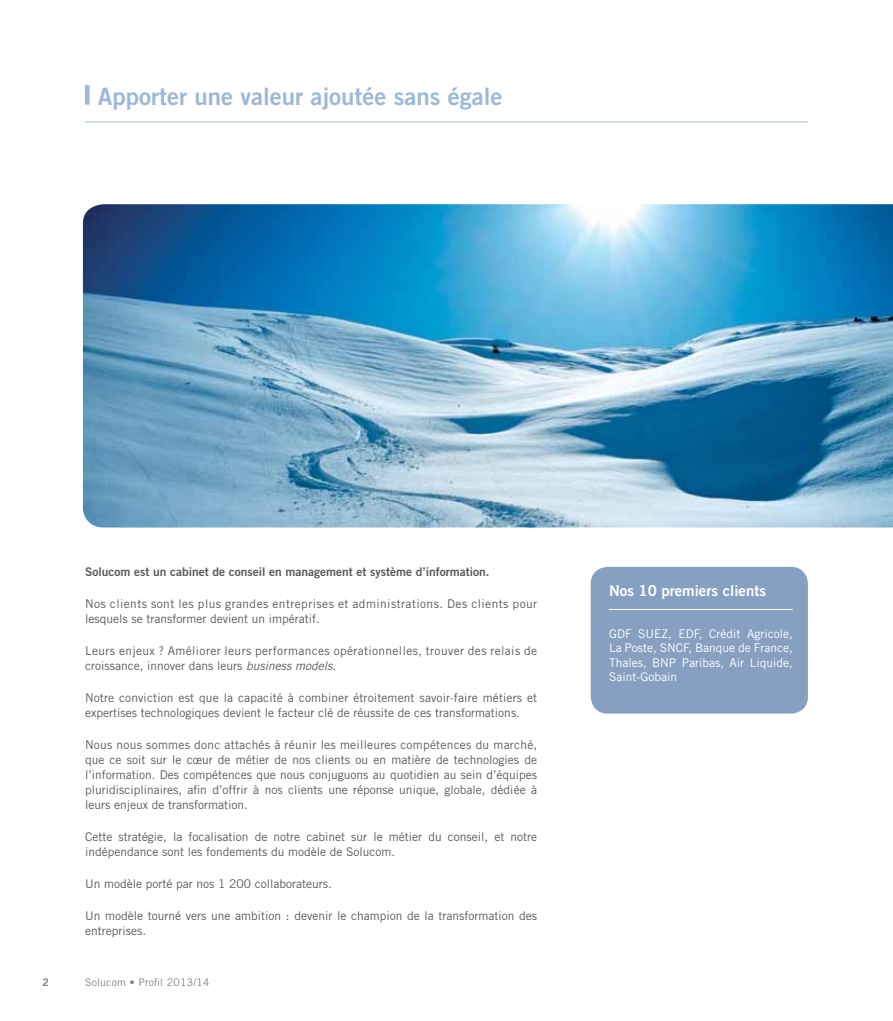
<style>
.page{position:relative;width:893px;height:1021px;background:#fff}
.page>*{position:absolute;margin:0;border:0;box-sizing:border-box;transform-origin:0 0}
.t1{font:24px "Trade Gothic LT Std Bd 2";color:#9cb8d8}
.t2{font:15px "Trade Gothic LT Std Bd 2";color:#fff}
.t3{font:12px/15px "Trade Gothic LT Std";color:#58595b}
.t4{font:12px/15px "Trade Gothic LT Std";letter-spacing:.03em;color:#58595b}
.t5{font:12px/15px "Trade Gothic LT Std";letter-spacing:.035em;color:#58595b}
.t6{font:12px/14.4px "Trade Gothic LT Std";color:#fff;text-align:justify}
.t7{font:12px "Trade Gothic LT Std Bd 2";color:#58595b}
.t8{font:10.5px "Trade Gothic LT Std";letter-spacing:.02em;color:#808285}
.t9{font:10.5px "Trade Gothic LT Std Bd 2";color:#808285}
.s1{font-style:italic}
</style>
<div class="page">
<hr style="left:85px;top:122px;width:723px;height:1px;background:#9cb8d8">
<div style="left:85px;top:85px;width:5px;height:20px;background:#9cb8d8"></div>
<img style="left:83px;top:204px;width:810px;height:323px">
<div style="left:591px;top:567px;width:217px;height:146px;background:#87a0c2;border-radius:17px"></div>
<hr style="left:609px;top:609px;width:184px;height:1px;background:#fff">
<h1 class="t1" style="left:98px;top:81px;width:406px">Apporter une valeur ajoutée sans égale</h1>
<p class="t7" style="left:85px;top:564px;width:406px">Solucom est un cabinet de conseil en management et système d’information.</p>
<p class="t5" style="left:85px;top:595px;width:454px">Nos clients sont les plus grandes entreprises et administrations. Des clients pour lesquels se transformer devient un impératif.</p>
<p class="t4" style="left:85px;top:642px;width:454px">Leurs enjeux ? Améliorer leurs performances opérationnelles, trouver des relais de croissance, innover dans leurs <span class="s1">business models</span>.</p>
<p class="t3" style="left:85px;top:689px;width:454px">Notre conviction est que la capacité à combiner étroitement savoir-faire métiers et expertises technologiques devient le facteur clé de réussite de ces transformations.</p>
<p class="t3" style="left:85px;top:736px;width:454px;text-align:justify">Nous nous sommes donc attachés à réunir les meilleures compétences du marché, que ce soit sur le cœur de métier de nos clients ou en matière de technologies de l’information. Des compétences que nous conjuguons au quotidien au sein d’équipes pluridisciplinaires, afin d’offrir à nos clients une réponse unique, globale, dédiée à leurs enjeux de transformation.</p>
<p class="t3" style="left:85px;top:828px;width:454px">Cette stratégie, la focalisation de notre cabinet sur le métier du conseil, et notre indépendance sont les fondements du modèle de Solucom.</p>
<p class="t3" style="left:85px;top:875px;width:248px">Un modèle porté par nos 1 200 collaborateurs.</p>
<p class="t3" style="left:85px;top:907px;width:454px">Un modèle tourné vers une ambition : devenir le champion de la transformation des entreprises.</p>
<p class="t9" style="left:43px;top:975px;width:8px">2</p>
<p class="t8" style="left:85px;top:975px;width:126px">Solucom • Profil 2013/14</p>
<p class="t2" style="left:609px;top:581px;width:159px">Nos 10 premiers clients</p>
<p class="t6" style="left:609px;top:626px;width:185px">GDF SUEZ, EDF, Crédit Agricole, La Poste, SNCF, Banque de France, Thales, BNP Paribas, Air Liquide, Saint-Gobain</p>
</div>
